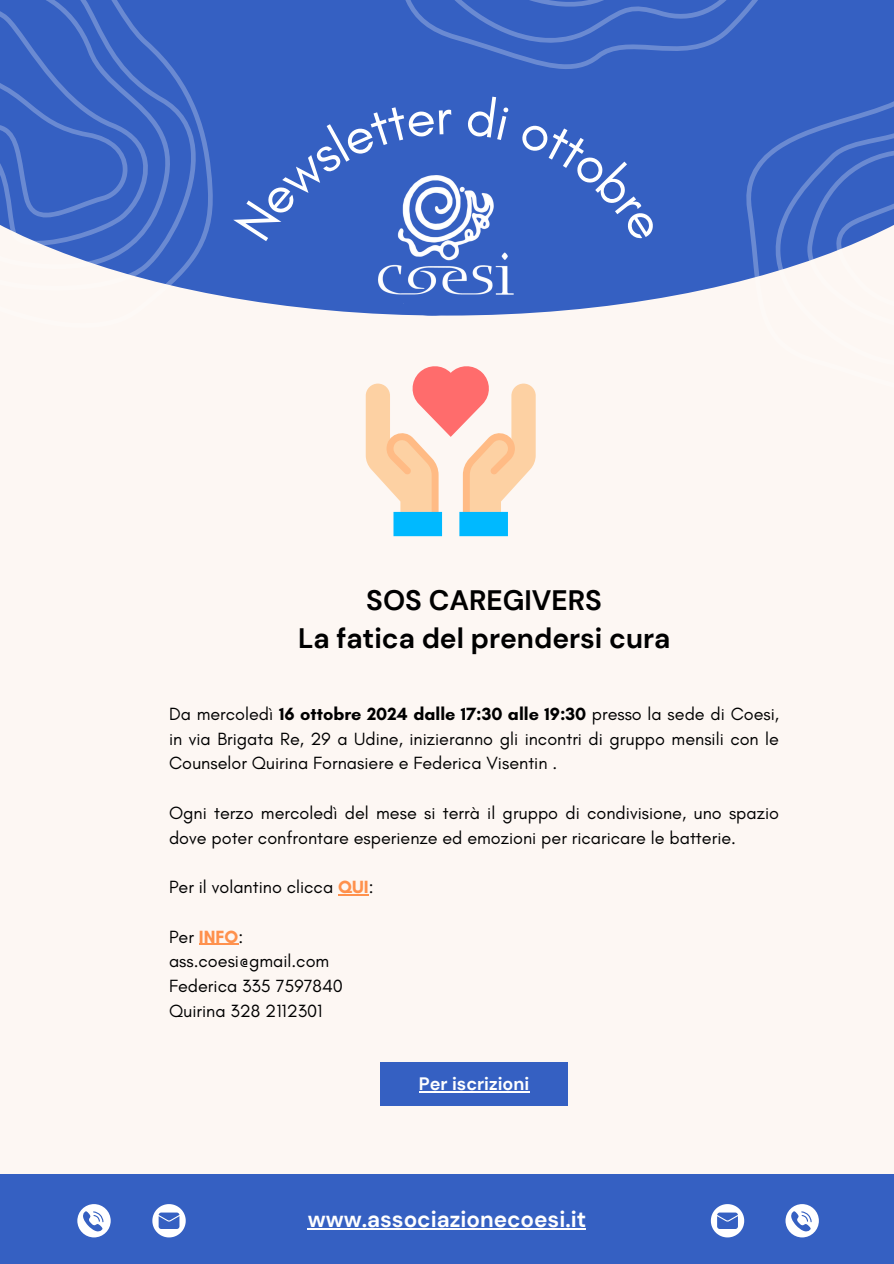
<style>
.page{position:relative;width:894px;height:1264px;background:#fff}
.page>*{position:absolute;margin:0;border:0;box-sizing:border-box;transform-origin:0 0}
.t1{font:700 28.05px/38.2px "DM Sans";color:#000;text-align:center}
.t2{font:700 22.5px "DM Sans";color:#fff}
.t3{font:18px/24.8px "Glacial Indifference";color:#000}
.t4{font:700 18px "DM Sans";color:#fff}
.s1{font-weight:700}
.s2{font-weight:700;color:#ff914d}
</style>
<div class="page">
<div style="left:0;top:0;width:893px;height:1263px;background:#fdf7f3"></div>
<div style="left:0;top:0;width:893px;height:315px;background:#3560c2"></div>
<svg style="left:0;top:0;width:213px;height:315px"></svg>
<div style="left:0;top:1174px;width:893px;height:89px;background:#3560c2"></div>
<svg style="left:710px;top:1204px;width:34px;height:33px"></svg>
<svg style="left:785px;top:1204px;width:33px;height:33px"></svg>
<svg style="left:152px;top:1204px;width:34px;height:33px"></svg>
<svg style="left:77px;top:1204px;width:34px;height:33px"></svg>
<div style="left:380px;top:1062px;width:187px;height:44px;background:#3560c2"></div>
<hr style="left:419px;top:1091px;width:110px;height:1px;background:#fff">
<hr style="left:307px;top:1227px;width:279px;height:2px;background:#fff">
<hr style="left:338px;top:894px;width:30px;height:1px;background:#ff914d">
<hr style="left:199px;top:943px;width:39px;height:1px;background:#ff914d">
<svg style="left:233px;top:0;width:661px;height:536px"></svg>
<h1 class="t1" style="left:298px;top:581px;width:374px">SOS CAREGIVERS<br>La fatica del prendersi cura</h1>
<p class="t3" style="left:169px;top:701px;width:611px;text-align:justify">Da mercoledì <span class="s1">16 ottobre 2024 dalle 17:30 alle 19:30</span> presso la sede di Coesi, in via Brigata Re, 29 a Udine, inizieranno gli incontri di gruppo mensili con le Counselor Quirina Fornasiere e Federica Visentin .</p>
<p class="t3" style="left:169px;top:800px;width:611px">Ogni terzo mercoledì del mese si terrà il gruppo di condivisione, uno spazio dove poter confrontare esperienze ed emozioni per ricaricare le batterie.</p>
<p class="t3" style="left:169px;top:874px;width:206px">Per il volantino clicca <span class="s2">QUI</span>:</p>
<p class="t3" style="left:169px;top:924px;width:175px">Per <span class="s2">INFO</span>: ass.coesi@gmail.com<br>Federica 335 7597840<br>Quirina 328 2112301</p>
<p class="t4" style="left:419px;top:1072px;width:112px">Per iscrizioni</p>
<p class="t2" style="left:307px;top:1204px;width:280px">www.associazionecoesi.it</p>
</div>
